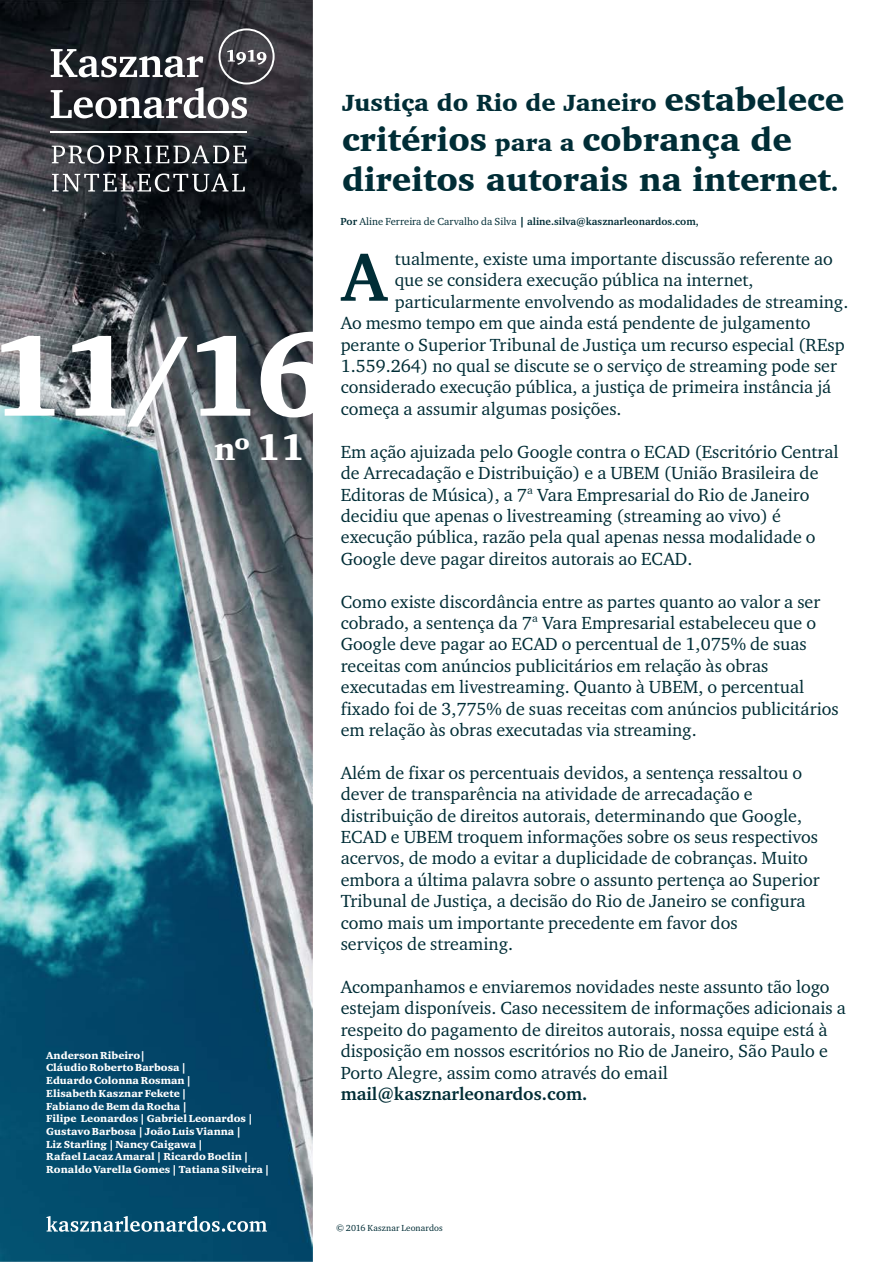
<style>
.page{position:relative;width:893px;height:1262px;background:#fff}
.page>*{position:absolute;margin:0;border:0;box-sizing:border-box;transform-origin:0 0}
.t1{font:900 117.6px "Charter BT";color:#fff}
.t2{font:700 69.3px "Charter Bd BT";color:#002d36}
.t3{font:900 33px/39.6px "Charter BT";color:#002d36}
.t4{font:900 31.5px "Charter BT";color:#fff}
.t5{font:900 24px "Charter BT";color:#002d36}
.t6{font:18px/21.5px "Charter ITC Pro";color:#002d36}
.t7{font:700 18px "Charter ITC Pro";color:#002d36}
.t8{font:900 10.5px/12.8px "Charter ITC Pro";color:#fff}
.t9{font:700 10.5px "Charter ITC Pro";color:#002d36}
.t10{font:9px "Charter ITC Pro";letter-spacing:.015em;color:#002d36}
.s1{font-size:37.5px}
.s2{font-size:33px}
.s3{font-size:24px}
.s4{font-weight:400}
.s5{font-family:"Charter ITC Blac OS";font-weight:400}
</style>
<div class="page">
<img style="left:0;top:0;width:312px;height:1261px">
<svg style="left:52px;top:145px;width:195px;height:19px"></svg>
<svg style="left:52px;top:173px;width:193px;height:19px;background:#515458"></svg>
<hr style="left:51px;top:131px;width:196px;height:2px;background:#fff">
<svg style="left:51px;top:28px;width:223px;height:90px"></svg>
<svg style="left:46px;top:1216px;width:221px;height:15px"></svg>
<h1 class="t1" style="left:-11px;top:302px;width:344px">11/16</h1>
<h3 class="t4" style="left:214px;top:430px;width:92px">nº <span class="s1">11</span></h3>
<p class="t8" style="left:46px;top:1049px;width:225px">Anderson Ribeiro|<br>Cláudio Roberto Barbosa |<br>Eduardo Colonna Rosman |<br>Elisabeth Kasznar Fekete |<br>Fabiano de Bem da Rocha |<br>Filipe Leonardos | Gabriel Leonardos |<br>Gustavo Barbosa | João Luis Vianna |<br>Liz Starling | Nancy Caigawa |<br>Rafael Lacaz Amaral | Ricardo Boclin |<br>Ronaldo Varella Gomes | Tatiana Silveira |</p>
<h3 class="t5" style="left:342px;top:88px;width:503px">Justiça do Rio de Janeiro <span class="s2">estabelece</span></h3>
<h3 class="t3" style="left:342px;top:119px;width:498px">critérios <span class="s3">para a</span> cobrança de direitos autorais na internet<span class="s3">.</span></h3>
<p class="t9" style="left:340px;top:215px;width:360px">Por <span class="s4">Aline Ferreira de Carvalho da Silva</span> <span class="s5">|</span> aline.silva@kasznarleonardos.com,</p>
<h2 class="t2" style="left:341px;top:234px;width:47px">A</h2>
<p class="t6" style="left:395px;top:248px;width:439px">tualmente, existe uma importante discussão referente ao</p>
<p class="t6" style="left:395px;top:269px;width:360px">que se considera execução pública na internet,</p>
<p class="t6" style="left:395px;top:291px;width:455px">particularmente envolvendo as modalidades de streaming.</p>
<p class="t6" style="left:341px;top:312px;width:471px">Ao mesmo tempo em que ainda está pendente de julgamento</p>
<p class="t6" style="left:341px;top:333px;width:505px">perante o Superior Tribunal de Justiça um recurso especial (REsp</p>
<p class="t6" style="left:341px;top:355px;width:498px">1.559.264) no qual se discute se o serviço de streaming pode ser</p>
<p class="t6" style="left:341px;top:376px;width:492px">considerado execução pública, a justiça de primeira instância já</p>
<p class="t6" style="left:341px;top:398px;width:282px">começa a assumir algumas posições.</p>
<p class="t6" style="left:341px;top:440px;width:499px">Em ação ajuizada pelo Google contra o ECAD (Escritório Central de Arrecadação e Distribuição) e a UBEM (União Brasileira de Editoras de Música), a 7ª Vara Empresarial do Rio de Janeiro decidiu que apenas o livestreaming (streaming ao vivo) é execução pública, razão pela qual apenas nessa modalidade o Google deve pagar direitos autorais ao ECAD.</p>
<p class="t6" style="left:341px;top:590px;width:499px">Como existe discordância entre as partes quanto ao valor a ser cobrado, a sentença da 7ª Vara Empresarial estabeleceu que o Google deve pagar ao ECAD o percentual de 1,075% de suas receitas com anúncios publicitários em relação às obras executadas em livestreaming. Quanto à UBEM, o percentual fixado foi de 3,775% de suas receitas com anúncios publicitários em relação às obras executadas via streaming.</p>
<p class="t6" style="left:341px;top:761px;width:480px">Além de fixar os percentuais devidos, a sentença ressaltou o dever de transparência na atividade de arrecadação e distribuição de direitos autorais, determinando que Google, ECAD e UBEM troquem informações sobre os seus respectivos acervos, de modo a evitar a duplicidade de cobranças. Muito embora a última palavra sobre o assunto pertença ao Superior Tribunal de Justiça, a decisão do Rio de Janeiro se configura como mais um importante precedente em favor dos<br>serviços de streaming.</p>
<p class="t6" style="left:341px;top:975px;width:506px">Acompanhamos e enviaremos novidades neste assunto tão logo estejam disponíveis. Caso necessitem de informações adicionais a respeito do pagamento de direitos autorais, nossa equipe está à disposição em nossos escritórios no Rio de Janeiro, São Paulo e Porto Alegre, assim como através do email</p>
<p class="t7" style="left:341px;top:1082px;width:248px">mail@kasznarleonardos.com.</p>
<p class="t10" style="left:336px;top:1221px;width:108px">© 2016 Kasznar Leonardos</p>
</div>
